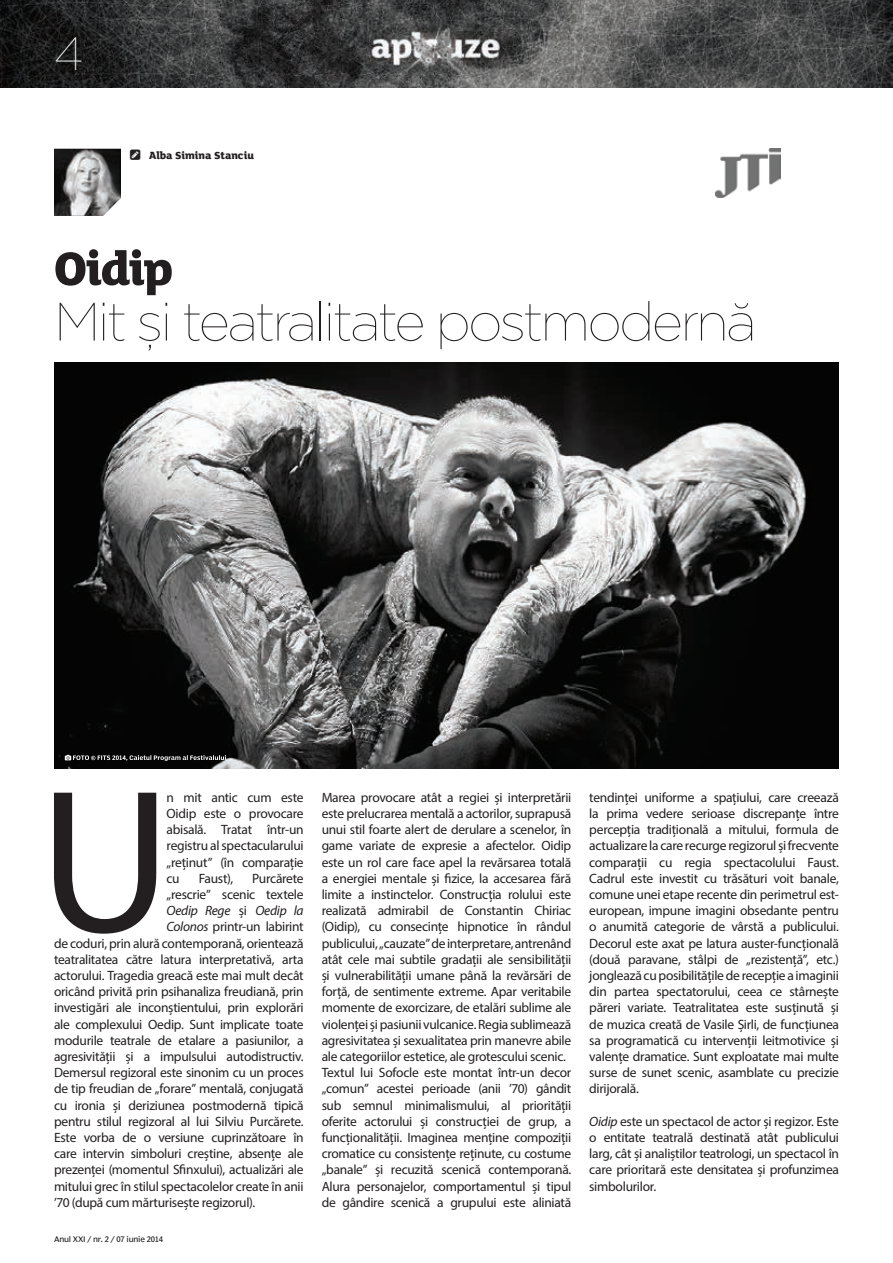
<style>
.page{position:relative;width:893px;height:1263px;background:#fff}
.page>*{position:absolute;margin:0;border:0;box-sizing:border-box;transform-origin:0 0}
.t1{font:205.8px "Myriad Pro";color:#231f20}
.t2{font:100 54px "Gotham";letter-spacing:-.05em;color:#231f20}
.t3{font:800 51px "Lola FS";letter-spacing:-.04em;color:#231f20}
.t4{font:100 46.5px "Gotham";color:#fff}
.t5{font:13.5px/16.2px "Myriad Pro";letter-spacing:-.02em;color:#231f20;text-align:justify}
.t6{font:italic 13.5px "Myriad Pro";letter-spacing:-.02em;color:#231f20}
.t7{font:800 11.25px "Lola FS";letter-spacing:-.005em;color:#231f20}
.t8{font:7.5px "Poynter Agate Regular One";letter-spacing:-.025em;color:#231f20}
.s1{font-style:normal}
.s2{font-style:italic}
</style>
<div class="page">
<img style="left:0;top:0;width:893px;height:87px">
<img style="left:54px;top:149px;width:67px;height:67px">
<img style="left:54px;top:362px;width:785px;height:407px">
<img style="left:715px;top:149px;width:65px;height:49px">
<svg style="left:65px;top:755px;width:161px;height:6px"></svg>
<h3 class="t4" style="left:54px;top:25px;width:30px">4</h3>
<p class="t7" style="left:149px;top:149px;width:106px">Alba Simina Stanciu</p>
<h3 class="t3" style="left:54px;top:241px;width:121px">Oidip</h3>
<h2 class="t2" style="left:54px;top:288px;width:704px">Mit și teatralitate postmodernă</h2>
<h1 class="t1" style="left:39px;top:735px;width:135px">U</h1>
<p class="t5" style="left:167px;top:789px;width:139px">n mit antic cum este Oidip este o provocare abisală. Tratat într-un registru al spectacularului „reținut” (în comparație cu</p>
<p class="t5" style="left:199px;top:870px;width:36px">Faust),</p>
<p class="t5" style="left:252px;top:870px;width:53px">Purcărete</p>
<p class="t5" style="left:167px;top:886px;width:139px">„rescrie” scenic textele</p>
<p class="t6" style="left:167px;top:902px;width:139px">Oedip Rege <span class="s1">și</span> Oedip la</p>
<p class="t5" style="left:167px;top:918px;width:139px"><span class="s2">Colonos</span> printr-un labirint</p>
<p class="t5" style="left:54px;top:935px;width:251px">de coduri, prin alură contemporană, orientează</p>
<p class="t5" style="left:54px;top:951px;width:251px">teatralitatea către latura interpretativă, arta</p>
<p class="t5" style="left:54px;top:967px;width:251px">actorului. Tragedia greacă este mai mult decât</p>
<p class="t5" style="left:54px;top:983px;width:251px">oricând privită prin psihanaliza freudiană, prin</p>
<p class="t5" style="left:54px;top:999px;width:251px">investigări ale inconștientului, prin explorări</p>
<p class="t5" style="left:54px;top:1016px;width:251px">ale complexului Oedip. Sunt implicate toate</p>
<p class="t5" style="left:54px;top:1032px;width:251px">modurile teatrale de etalare a pasiunilor, a</p>
<p class="t5" style="left:54px;top:1048px;width:251px">agresivității și a impulsului autodistructiv.</p>
<p class="t5" style="left:54px;top:1064px;width:251px">Demersul regizoral este sinonim cu un proces</p>
<p class="t5" style="left:54px;top:1080px;width:251px">de tip freudian de „forare” mentală, conjugată</p>
<p class="t5" style="left:54px;top:1097px;width:251px">cu ironia și deriziunea postmodernă tipică</p>
<p class="t5" style="left:54px;top:1113px;width:251px">pentru stilul regizoral al lui Silviu Purcărete.</p>
<p class="t5" style="left:54px;top:1129px;width:251px">Este vorba de o versiune cuprinzătoare în</p>
<p class="t5" style="left:54px;top:1145px;width:251px">care intervin simboluri creștine, absențe ale</p>
<p class="t5" style="left:54px;top:1161px;width:251px">prezenței (momentul Sfinxului), actualizări ale</p>
<p class="t5" style="left:54px;top:1178px;width:251px">mitului grec în stilul spectacolelor create în anii</p>
<p class="t5" style="left:54px;top:1194px;width:203px">’70 (după cum mărturisește regizorul).</p>
<p class="t8" style="left:54px;top:1235px;width:111px">Anul XXI / nr. 2 / 07 iunie 2014</p>
<p class="t5" style="left:322px;top:789px;width:251px;text-align:left">Marea provocare atât a regiei și interpretării este prelucrarea mentală a actorilor, suprapusă unui stil foarte alert de derulare a scenelor, în game variate de expresie a afectelor. Oidip este un rol care face apel la revărsarea totală a energiei mentale și fizice, la accesarea fără limite a instinctelor. Construcția rolului este realizată admirabil de Constantin Chiriac (Oidip), cu consecințe hipnotice în rândul publicului, „cauzate” de interpretare, antrenând atât cele mai subtile gradații ale sensibilității și vulnerabilității umane până la revărsări de forță, de sentimente extreme. Apar veritabile momente de exorcizare, de etalări sublime ale violenței și pasiunii vulcanice. Regia sublimează agresivitatea și sexualitatea prin manevre abile ale categoriilor estetice, ale grotescului scenic.<br>Textul lui Sofocle este montat într-un decor „comun” acestei perioade (anii ’70) gândit sub semnul minimalismului, al priorității oferite actorului și construcției de grup, a funcționalității. Imaginea menține compoziții cromatice cu consistențe reținute, cu costume „banale” și recuzită scenică contemporană.<br>Alura personajelor, comportamentul și tipul de gândire scenică a grupului este aliniată</p>
<p class="t5" style="left:589px;top:789px;width:251px">tendinței uniforme a spațiului, care creează la prima vedere serioase discrepanțe între percepția tradițională a mitului, formula de actualizare la care recurge regizorul și frecvente comparații cu regia spectacolului Faust.<br>Cadrul este investit cu trăsături voit banale, comune unei etape recente din perimetrul est&shy;european, impune imagini obsedante pentru o anumită categorie de vârstă a publicului.<br>Decorul este axat pe latura auster-funcțională (două paravane, stâlpi de „rezistență”, etc.) jonglează cu posibilitățile de recepție a imaginii din partea spectatorului, ceea ce stârnește păreri variate. Teatralitatea este susținută și de muzica creată de Vasile Șirli, de funcțiunea sa programatică cu intervenții leitmotivice și valențe dramatice. Sunt exploatate mai multe surse de sunet scenic, asamblate cu precizie dirijorală.</p>
<p class="t5" style="left:589px;top:1113px;width:251px"><span class="s2">Oidip</span> este un spectacol de actor și regizor. Este o entitate teatrală destinată atât publicului larg, cât și analiștilor teatrologi, un spectacol în care prioritară este densitatea și profunzimea simbolurilor.</p>
</div>
